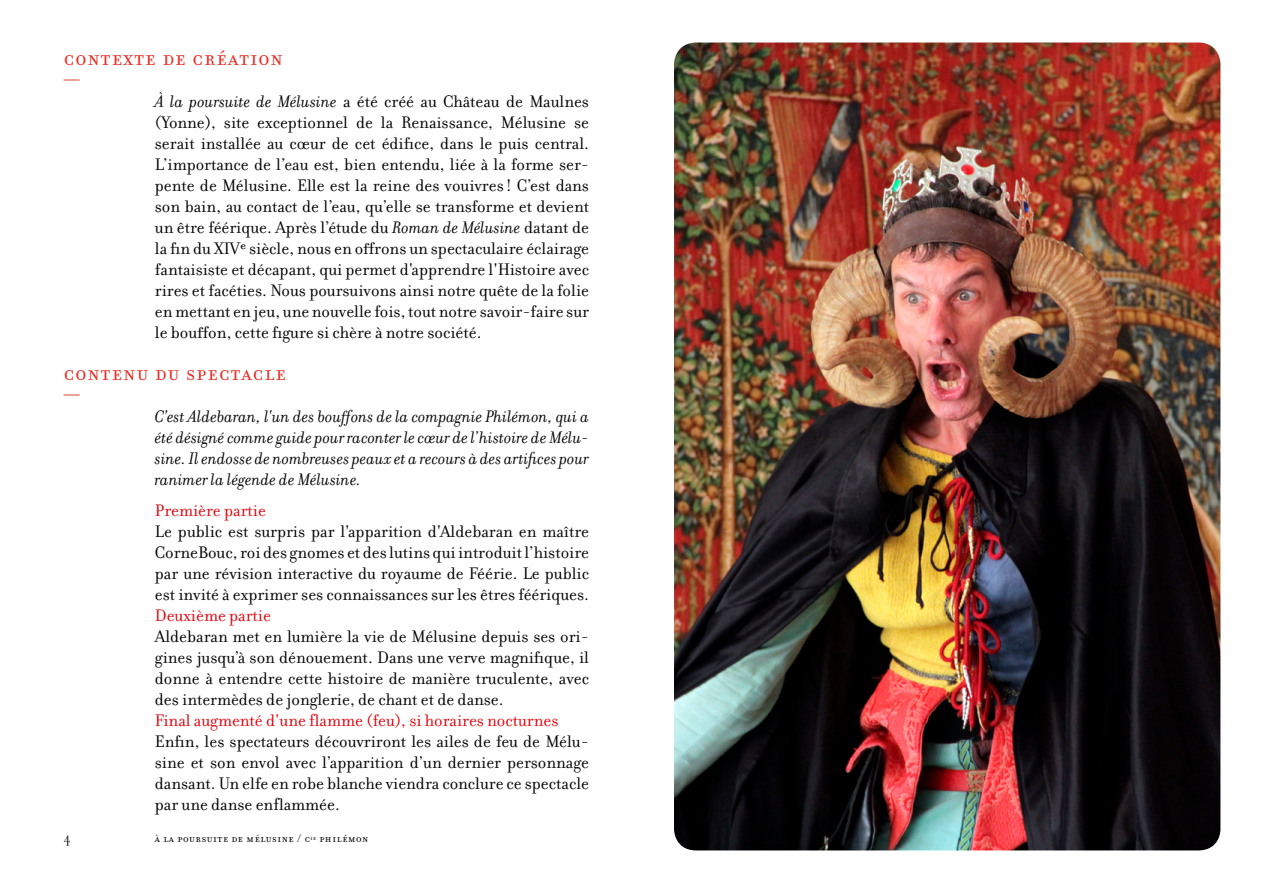
<style>
.page{position:relative;width:1263px;height:893px;background:#fff}
.page>*{position:absolute;margin:0;border:0;box-sizing:border-box;transform-origin:0 0}
.t1{font:24px "Filosofia All Small Caps OT";letter-spacing:.05em;color:#e73027}
.t2{font:24px "Filosofia OT";color:#e73027}
.t3{font:18px/21px "Filosofia OT";color:#000;text-align:justify}
.t4{font:italic 18px/21px "Filosofia OT";color:#000;text-align:justify}
.t5{font:18px "Filosofia OT";color:#e3000b}
.t6{font:15px "Filosofia Grand OT";color:#000}
.t7{font:12px "Filosofia OT";letter-spacing:.05em;color:#000}
.s1{font-style:italic}
.s2{font-size:7.05px}
</style>
<div class="page">
<img style="left:674px;top:43px;width:546px;height:807px">
<h1 class="t1" style="left:64px;top:47px;width:220px">contexte de création</h1>
<h1 class="t2" style="left:64px;top:65px;width:18px">—</h1>
<p class="t3" style="left:155px;top:91px;width:436px"><span class="s1">À la poursuite de Mélusine</span> a été créé au Château de Maulnes (Yonne), site exceptionnel de la Renaissance, Mélusine se serait installée au cœur de cet édifice, dans le puis central.<br>L’importance de l’eau est, bien entendu, liée à la forme ser&shy;pente de Mélusine. Elle est la reine des vouivres! C’est dans son bain, au contact de l’eau, qu’elle se transforme et devient un être féérique. Après l’étude du <span class="s1">Roman de Mélusine</span> datant de la fin du XIVE siècle, nous en offrons un spectaculaire éclairage fantaisiste et décapant, qui permet d'apprendre l'Histoire avec rires et facéties. Nous poursuivons ainsi notre quête de la folie en mettant en jeu, une nouvelle fois, tout notre savoir-faire sur le bouffon, cette figure si chère à notre société.</p>
<h1 class="t1" style="left:64px;top:362px;width:224px">contenu du spectacle</h1>
<h1 class="t2" style="left:64px;top:380px;width:18px">—</h1>
<p class="t4" style="left:155px;top:406px;width:436px">C'est Aldebaran, l'un des bouffons de la compagnie Philémon, qui a été désigné comme guide pour raconter le cœur de l’histoire de Mélu&shy;sine. Il endosse de nombreuses peaux et a recours à des artifices pour ranimer la légende de Mélusine.</p>
<p class="t5" style="left:155px;top:500px;width:112px">Première partie</p>
<p class="t3" style="left:155px;top:521px;width:436px">Le public est surpris par l'apparition d'Aldebaran en maître CorneBouc, roi des gnomes et des lutins qui introduit l’histoire par une révision interactive du royaume de Féérie. Le public est invité à exprimer ses connaissances sur les êtres féériques.</p>
<p class="t5" style="left:155px;top:605px;width:118px">Deuxième partie</p>
<p class="t3" style="left:155px;top:626px;width:436px">Aldebaran met en lumière la vie de Mélusine depuis ses ori&shy;gines jusqu’à son dénouement. Dans une verve magnifique, il donne à entendre cette histoire de manière truculente, avec des intermèdes de jonglerie, de chant et de danse.</p>
<p class="t5" style="left:155px;top:710px;width:405px">Final augmenté d'une flamme (feu), si horaires nocturnes</p>
<p class="t3" style="left:155px;top:731px;width:436px">Enfin, les spectateurs découvriront les ailes de feu de Mélu&shy;sine et son envol avec l’apparition d’un dernier personnage dansant. Un elfe en robe blanche viendra conclure ce spectacle par une danse enflammée.</p>
<p class="t6" style="left:64px;top:829px;width:8px">4</p>
<p class="t7" style="left:155px;top:831px;width:215px">à la poursuite de mélusine / c<span class="s2">ie</span> philémon</p>
</div>
